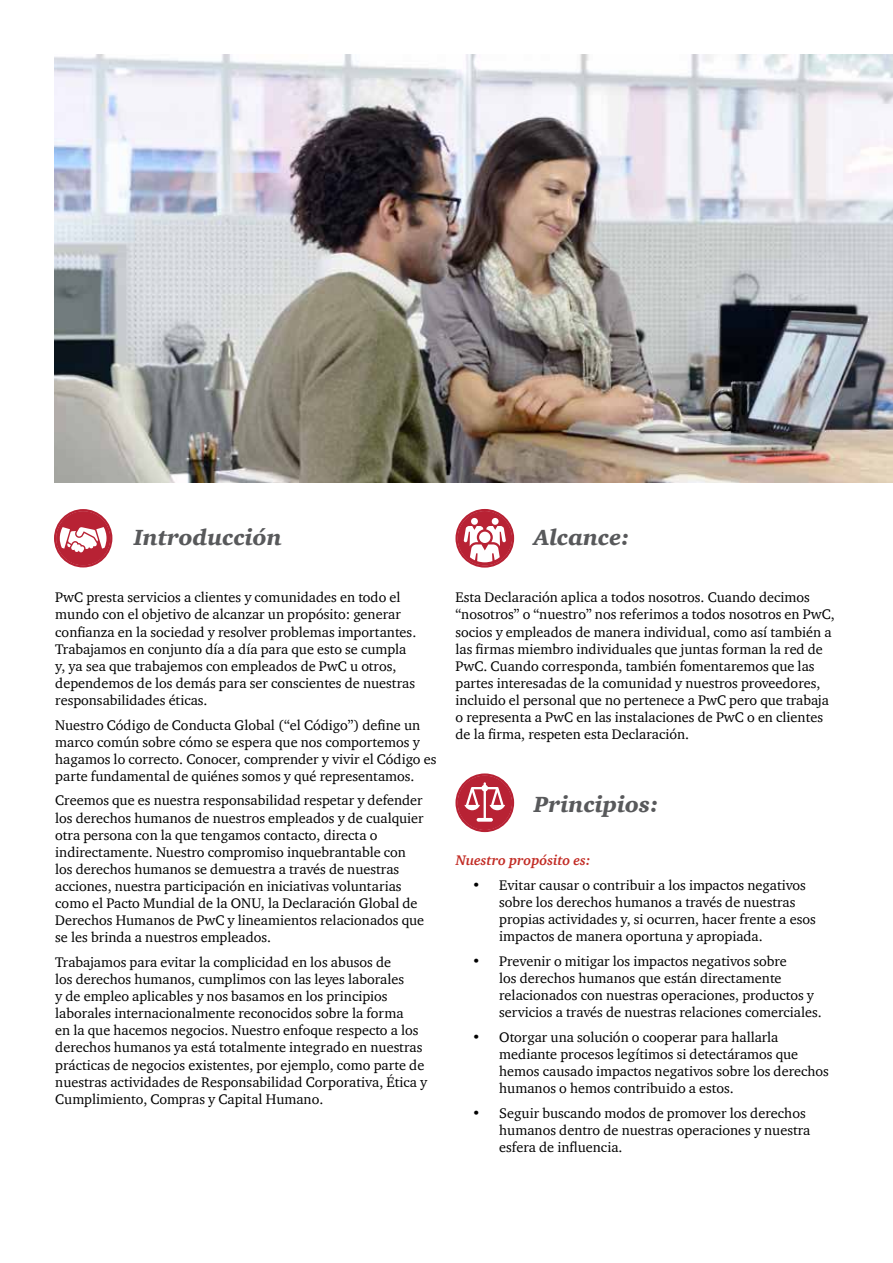
<style>
.page{position:relative;width:893px;height:1263px;background:#fff}
.page>*{position:absolute;margin:0;border:0;box-sizing:border-box;transform-origin:0 0}
.t1{font:italic 900 22.5px "ITC Charter Com";color:#58595b}
.t2{font:14.25px/17.1px "ITC Charter Com";color:#000}
.t3{font:italic 700 14.25px "ITC Charter Com";color:#c22c25}
</style>
<div class="page">
<img style="left:54px;top:54px;width:839px;height:429px">
<svg style="left:54px;top:509px;width:58px;height:58px"></svg>
<svg style="left:455px;top:509px;width:59px;height:59px"></svg>
<svg style="left:455px;top:773px;width:59px;height:59px"></svg>
<h1 class="t1" style="left:134px;top:523px;width:150px">Introducción</h1>
<h1 class="t1" style="left:534px;top:523px;width:98px">Alcance:</h1>
<p class="t2" style="left:55px;top:589px;width:362px">PwC presta servicios a clientes y comunidades en todo el mundo con el objetivo de alcanzar un propósito: generar confianza en la sociedad y resolver problemas importantes.<br>Trabajamos en conjunto día a día para que esto se cumpla y, ya sea que trabajemos con empleados de PwC u otros, dependemos de los demás para ser conscientes de nuestras responsabilidades éticas.</p>
<p class="t2" style="left:55px;top:716px;width:383px">Nuestro Código de Conducta Global (“el Código”) define un marco común sobre cómo se espera que nos comportemos y hagamos lo correcto. Conocer, comprender y vivir el Código es parte fundamental de quiénes somos y qué representamos.</p>
<p class="t2" style="left:55px;top:792px;width:370px">Creemos que es nuestra responsabilidad respetar y defender los derechos humanos de nuestros empleados y de cualquier otra persona con la que tengamos contacto, directa o indirectamente. Nuestro compromiso inquebrantable con los derechos humanos se demuestra a través de nuestras acciones, nuestra participación en iniciativas voluntarias como el Pacto Mundial de la ONU, la Declaración Global de Derechos Humanos de PwC y lineamientos relacionados que se les brinda a nuestros empleados.</p>
<p class="t2" style="left:55px;top:953px;width:373px">Trabajamos para evitar la complicidad en los abusos de<br>los derechos humanos, cumplimos con las leyes laborales<br>y de empleo aplicables y nos basamos en los principios laborales internacionalmente reconocidos sobre la forma<br>en la que hacemos negocios. Nuestro enfoque respecto a los derechos humanos ya está totalmente integrado en nuestras prácticas de negocios existentes, por ejemplo, como parte de nuestras actividades de Responsabilidad Corporativa, Ética y Cumplimiento, Compras y Capital Humano.</p>
<p class="t2" style="left:455px;top:589px;width:381px">Esta Declaración aplica a todos nosotros. Cuando decimos “nosotros” o “nuestro” nos referimos a todos nosotros en PwC, socios y empleados de manera individual, como así también a las firmas miembro individuales que juntas forman la red de PwC. Cuando corresponda, también fomentaremos que las partes interesadas de la comunidad y nuestros proveedores, incluido el personal que no pertenece a PwC pero que trabaja o representa a PwC en las instalaciones de PwC o en clientes de la firma, respeten esta Declaración.</p>
<h1 class="t1" style="left:534px;top:791px;width:126px">Principios:</h1>
<p class="t3" style="left:456px;top:852px;width:137px">Nuestro propósito es:</p>
<p class="t2" style="left:499px;top:876px;width:318px;text-indent:-27px">• Evitar causar o contribuir a los impactos negativos sobre los derechos humanos a través de nuestras propias actividades y, si ocurren, hacer frente a esos impactos de manera oportuna y apropiada.</p>
<p class="t2" style="left:499px;top:952px;width:324px;text-indent:-27px">• Prevenir o mitigar los impactos negativos sobre<br>los derechos humanos que están directamente relacionados con nuestras operaciones, productos y servicios a través de nuestras relaciones comerciales.</p>
<p class="t2" style="left:499px;top:1028px;width:331px;text-indent:-27px">• Otorgar una solución o cooperar para hallarla mediante procesos legítimos si detectáramos que hemos causado impactos negativos sobre los derechos humanos o hemos contribuido a estos.</p>
<p class="t2" style="left:499px;top:1104px;width:313px;text-indent:-27px">• Seguir buscando modos de promover los derechos humanos dentro de nuestras operaciones y nuestra esfera de influencia.</p>
</div>
